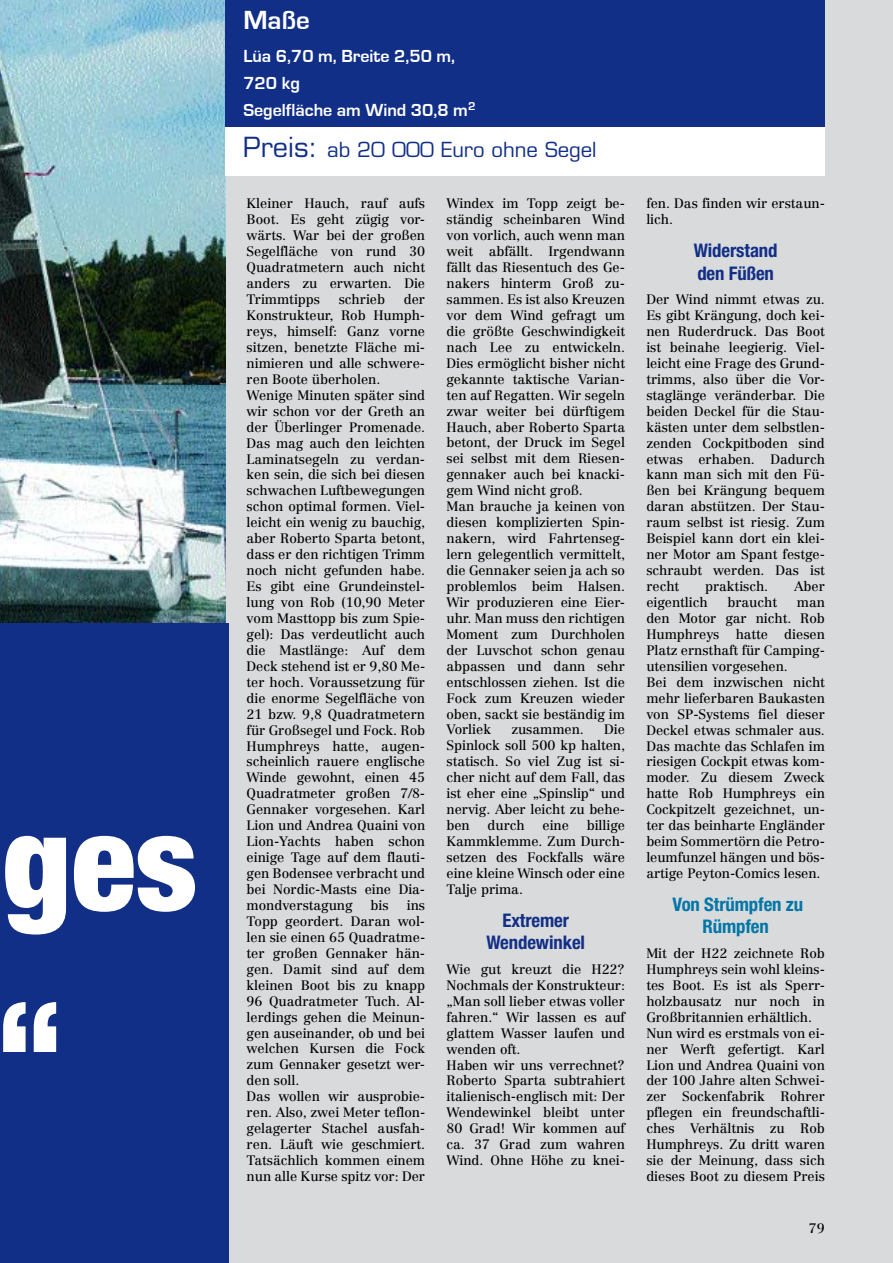
<style>
.page{position:relative;width:893px;height:1263px;background:#d9dadb}
.page>*{position:absolute;margin:0;border:0;box-sizing:border-box;transform-origin:0 0}
.t1{font:900 condensed 133.5px/187.5px "Helvetica Neue";color:#fff}
.t2{font:700 27px "Eurostile";color:#fff}
.t3{font:20.25px "Eurostile";color:#112f87}
.t4{font:700 condensed 18.75px/22.4px "Helvetica Neue";letter-spacing:-.005em;color:#112f87;text-align:center}
.t5{font:700 condensed 18.75px/22.4px "Helvetica Neue";letter-spacing:-.005em;color:#0076a7;text-align:center}
.t6{font:700 18px/27px "Eurostile";color:#fff}
.t7{font:13.5px/15.9px "Centennial";letter-spacing:-.005em;color:#000}
.s1{font-size:27px}
</style>
<div class="page">
<img style="left:0;top:0;width:225px;height:624px">
<div style="left:225px;top:0;width:600px;height:171px;background:#112f87"></div>
<div style="left:225px;top:128px;width:600px;height:48px;background:#fff"></div>
<div style="left:0;top:624px;width:229px;height:639px;background:#112f87"></div>
<h1 class="t1" style="left:-2px;top:767px;width:201px">ges “</h1>
<h2 class="t2" style="left:243px;top:6px;width:68px">Maße</h2>
<h3 class="t6" style="left:243px;top:43px;width:234px">Lüa 6,70 m, Breite 2,50 m,<br>720 kg<br>Segelfläche am Wind 30,8 m<sup>2</sup></h3>
<h3 class="t3" style="left:243px;top:137px;width:355px"><span class="s1">Preis:</span> ab 20 000 Euro ohne Segel</h3>
<p class="t7" style="left:247px;top:196px;width:180px;text-align:justify">Kleiner Hauch, rauf aufs Boot. Es geht zügig vor&shy;wärts. War bei der großen Segelfläche von rund 30<br>Quadratmetern auch nicht anders zu erwarten. Die Trimmtipps</p>
<p class="t7" style="left:247px;top:291px;width:180px;text-indent:157px">der<br>Konstrukteur, Rob Humph&shy;reys, himself: Ganz vorne sitzen, benetzte Fläche mi&shy;nimieren und alle schwere&shy;ren Boote überholen.<br>Wenige Minuten später sind wir schon vor der Greth an der Überlinger Promenade.<br>Das mag auch den leichten<br>Laminatsegeln zu verdan&shy;ken sein, die sich bei diesen schwachen Luftbewegungen schon optimal formen. Viel&shy;leicht ein wenig zu bauchig, aber Roberto Sparta betont, dass er den richtigen Trimm noch nicht gefunden habe.<br>Es gibt eine Grundeinstel&shy;lung von Rob (10,90 Meter vom Masttopp bis zum Spie&shy;gel): Das verdeutlicht auch die Mastlänge: Auf dem<br>Deck stehend ist er 9,80 Me&shy;ter hoch. Voraussetzung für die enorme Segelfläche von<br>21 bzw. 9,8 Quadratmetern für Großsegel und Fock. Rob<br>Humphreys hatte, augen&shy;scheinlich rauere englische<br>Winde gewohnt, einen 45<br>Quadratmeter großen 7/8-<br>Gennaker vorgesehen. Karl<br>Lion und Andrea Quaini von<br>Lion-Yachts haben schon einige Tage auf dem flauti&shy;gen Bodensee verbracht und bei Nordic-Masts eine Dia&shy;mondverstagung</p>
<p class="t7" style="left:339px;top:291px;width:48px">schrieb</p>
<p class="t7" style="left:371px;top:897px;width:20px">bis</p>
<p class="t7" style="left:247px;top:897px;width:180px;text-indent:160px">ins<br>Topp geordert. Daran wol&shy;len sie einen 65 Quadratme&shy;ter großen Gennaker hän&shy;gen. Damit sind auf dem kleinen Boot bis zu knapp<br>96 Quadratmeter Tuch. Al&shy;lerdings gehen die Meinun&shy;gen auseinander, ob und bei welchen Kursen die Fock zum Gennaker gesetzt wer&shy;den soll.<br>Das wollen wir ausprobie&shy;ren. Also, zwei Meter teflon&shy;gelagerter Stachel ausfah&shy;ren. Läuft wie geschmiert.<br>Tatsächlich kommen einem nun alle Kurse spitz vor: Der</p>
<p class="t7" style="left:446px;top:195px;width:180px">Windex im Topp zeigt be&shy;ständig scheinbaren Wind von vorlich, auch wenn man weit abfällt. Irgendwann fällt das Riesentuch des Ge&shy;nakers hinterm Groß zu&shy;sammen. Es ist also Kreuzen vor dem Wind gefragt um die größte Geschwindigkeit nach Lee zu entwickeln.<br>Dies ermöglicht bisher nicht gekannte taktische Varian&shy;ten auf Regatten. Wir segeln zwar weiter bei dürftigem<br>Hauch, aber Roberto Sparta betont, der Druck im Segel sei selbst mit dem Riesen&shy;gennaker auch bei knacki&shy;gem Wind nicht groß.<br>Man brauche ja keinen von diesen komplizierten Spin&shy;nakern, wird Fahrtenseg&shy;lern gelegentlich vermittelt, die Gennaker seien ja ach so problemlos beim Halsen.<br>Wir produzieren eine Eier&shy;uhr. Man muss den richtigen<br>Moment zum Durchholen der Luvschot schon genau abpassen und dann sehr entschlossen ziehen. Ist die<br>Fock zum Kreuzen wieder oben, sackt sie beständig im<br>Vorliek</p>
<p class="t7" style="left:446px;top:722px;width:180px;text-align:justify;text-indent:158px">Die Spinlock soll 500 kp halten, statisch. So viel Zug ist si&shy;cher nicht auf dem Fall, das ist eher eine „Spinslip“ und nervig. Aber leicht zu behe&shy;ben</p>
<p class="t7" style="left:511px;top:722px;width:74px">zusammen.</p>
<p class="t7" style="left:446px;top:817px;width:180px;text-align:justify;text-indent:140px">billige Kammklemme. Zum Durch&shy;setzen des Fockfalls wäre eine kleine Winsch oder eine Talje prima.</p>
<h3 class="t4" style="left:486px;top:909px;width:100px">Extremer<br>Wendewinkel</h3>
<p class="t7" style="left:446px;top:961px;width:180px">Wie gut kreuzt die H22?<br>Nochmals der Konstrukteur: „Man soll lieber etwas voller fahren.“ Wir lassen es auf glattem Wasser laufen und wenden oft.<br>Haben wir uns verrechnet?<br>Roberto Sparta subtrahiert italienisch-englisch mit: Der<br>Wendewinkel bleibt unter<br>80 Grad! Wir kommen auf ca. 37 Grad zum wahren<br>Wind. Ohne Höhe zu knei-</p>
<p class="t7" style="left:488px;top:817px;width:39px">durch</p>
<p class="t7" style="left:542px;top:817px;width:28px">eine</p>
<p class="t7" style="left:646px;top:196px;width:180px">fen. Das finden wir erstaun&shy;lich.</p>
<h3 class="t4" style="left:694px;top:239px;width:85px;text-align:left">Widerstand den Füßen</h3>
<p class="t7" style="left:646px;top:291px;width:180px">Der Wind nimmt etwas zu.<br>Es gibt Krängung, doch kei&shy;nen Ruderdruck. Das Boot ist beinahe leegierig. Viel&shy;leicht eine Frage des Grund&shy;trimms, also über die Vor&shy;staglänge veränderbar. Die beiden Deckel für die Stau&shy;kästen unter dem selbstlen&shy;zenden Cockpitboden sind etwas erhaben. Dadurch kann man sich mit den Fü&shy;ßen bei Krängung bequem daran abstützen. Der Stau&shy;raum selbst ist riesig. Zum<br>Beispiel kann dort ein klei&shy;ner Motor am Spant festge&shy;schraubt werden. Das ist recht</p>
<p class="t7" style="left:705px;top:578px;width:65px">praktisch.</p>
<p class="t7" style="left:794px;top:578px;width:32px">Aber</p>
<p class="t7" style="left:646px;top:594px;width:63px">eigentlich</p>
<p class="t7" style="left:727px;top:594px;width:51px">braucht</p>
<p class="t7" style="left:646px;top:594px;width:180px;text-indent:150px">man den Motor gar nicht. Rob<br>Humphreys hatte diesen<br>Platz ernsthaft für Camping&shy;utensilien vorgesehen.<br>Bei dem inzwischen nicht mehr lieferbaren Baukasten von SP-Systems fiel dieser<br>Deckel etwas schmaler aus.<br>Das machte das Schlafen im riesigen Cockpit etwas kom&shy;moder. Zu diesem Zweck hatte Rob Humphreys ein<br>Cockpitzelt gezeichnet, un&shy;ter das beinharte Engländer beim Sommertörn die Petro&shy;leumfunzel hängen und bös&shy;artige Peyton-Comics lesen.</p>
<h3 class="t5" style="left:672px;top:893px;width:132px">Von Strümpfen zu<br>Rümpfen</h3>
<p class="t7" style="left:646px;top:945px;width:180px">Mit der H22 zeichnete Rob<br>Humphreys sein wohl kleins&shy;tes Boot. Es ist als Sperr&shy;holzbausatz nur noch in<br>Großbritannien erhältlich.<br>Nun wird es erstmals von ei&shy;ner Werft gefertigt. Karl<br>Lion und Andrea Quaini von der 100 Jahre alten Schwei&shy;zer Sockenfabrik Rohrer pflegen ein freundschaftli&shy;ches Verhältnis zu Rob<br>Humphreys. Zu dritt waren sie der Meinung, dass sich dieses Boot zu diesem Preis</p>
<p class="t7" style="left:809px;top:1220px;width:17px">79</p>
</div>
